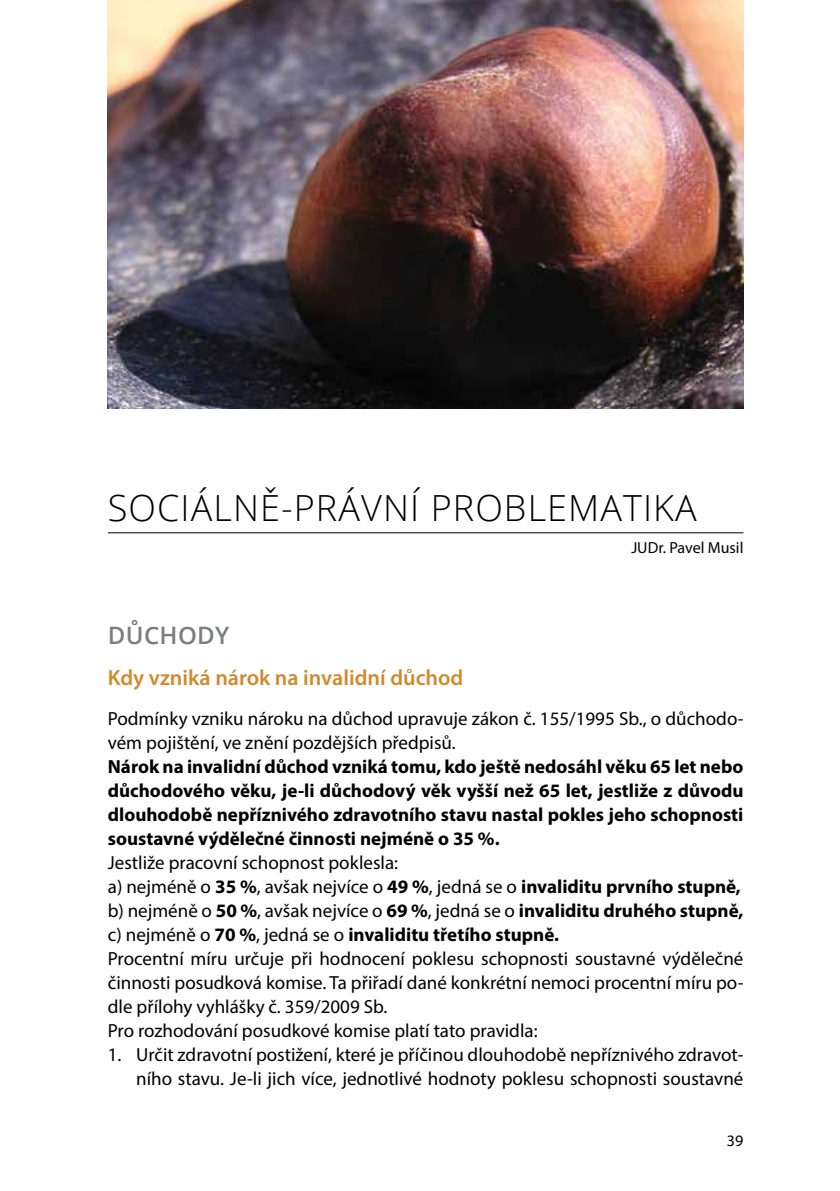
<style>
.page{position:relative;width:840px;height:1191px;background:#fff}
.page>*{position:absolute;margin:0;border:0;box-sizing:border-box;transform-origin:0 0}
.t1{font:300 36px "Open Sans";letter-spacing:.03em;color:#000}
.t2{font:600 24px "Open Sans";letter-spacing:.015em;color:#7c7d80}
.t3{font:600 22px "Myriad Pro";color:#cf8b2d}
.t4{font:19px/24px "Myriad Pro";color:#000}
.t5{font:700 19px/24px "Myriad Pro";color:#000;text-align:justify}
.t6{font:16px "Myriad Pro";color:#000}
.s1{font-weight:700}
</style>
<div class="page">
<hr style="left:108px;top:532px;width:635px;height:1px;background:#000">
<img style="left:108px;top:0;width:635px;height:408px">
<h1 class="t1" style="left:108px;top:483px;width:127px">SOCIÁLNĚ</h1>
<h1 class="t1" style="left:281px;top:483px;width:417px">-PRÁVN Í PROBLEMATIKA</h1>
<p class="t6" style="left:631px;top:538px;width:113px">JUDr. Pavel Musil</p>
<p class="t2" style="left:108px;top:619px;width:123px">Důchody</p>
<p class="t3" style="left:108px;top:664px;width:357px">Kdy vzniká nárok na invalidní důchod</p>
<p class="t4" style="left:108px;top:706px;width:636px">Podmínky vzniku nároku na důchod upravuje zákon č. 155/1995 Sb., o důchodo&shy;vém pojištění, ve znění pozdějších předpisů.</p>
<p class="t5" style="left:108px;top:754px;width:636px">Nárok na invalidní důchod vzniká tomu, kdo ještě nedosáhl věku 65 let nebo důchodového věku, je-li důchodový věk vyšší než 65 let, jestliže z důvodu dlouhodobě nepříznivého zdravotního stavu nastal pokles jeho schopnosti soustavné výdělečné činnosti nejméně o 35 %.</p>
<p class="t4" style="left:108px;top:850px;width:636px">Jestliže pracovní schopnost poklesla:<br>a) nejméně o <span class="s1">35 %</span>, avšak nejvíce o <span class="s1">49 %</span>, jedná se o <span class="s1">invaliditu prvního stupně, </span>b) nejméně o <span class="s1">50 %</span>, avšak nejvíce o <span class="s1">69 %</span>, jedná se o <span class="s1">invaliditu druhého stupně, </span>c) nejméně o <span class="s1">70 %</span>, jedná se o <span class="s1">invaliditu třetího stupně.<br></span>Procentní míru určuje při hodnocení poklesu schopnosti soustavné výdělečné činnosti posudková komise. Ta přiřadí dané konkrétní nemoci procentní míru po&shy;dle přílohy vyhlášky č. 359/2009 Sb.<br>Pro rozhodování posudkové komise platí tato pravidla:</p>
<p class="t4" style="left:108px;top:1042px;width:636px;text-align:right">1. Určit zdravotní postižení, které je příčinou dlouhodobě nepříznivého zdravot&shy;ního stavu. Je-li jich více, jednotlivé hodnoty poklesu schopnosti soustavné</p>
<p class="t6" style="left:726px;top:1130px;width:18px">39</p>
</div>
